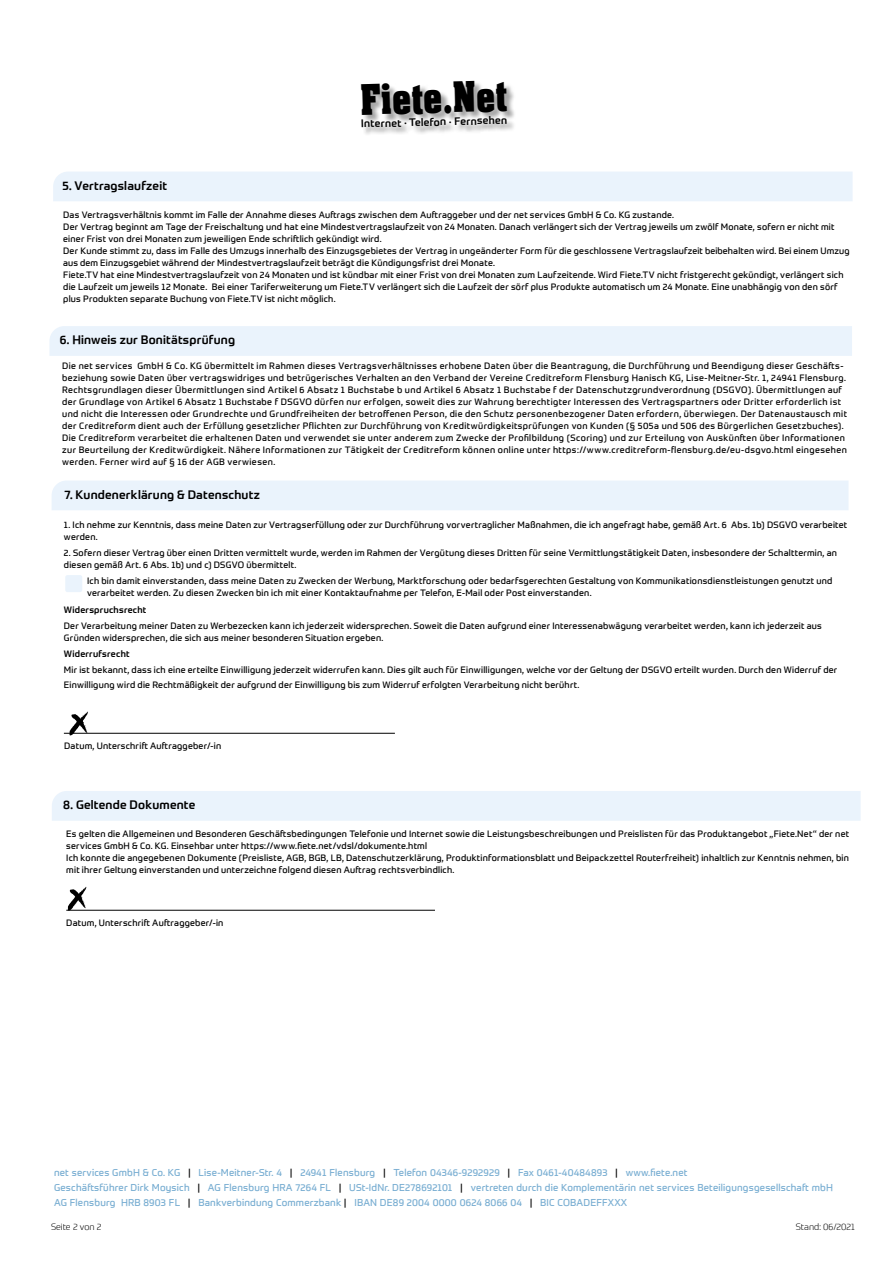
<style>
.page{position:relative;width:893px;height:1263px;background:#fff}
.page>*{position:absolute;margin:0;border:0;box-sizing:border-box;transform-origin:0 0}
.t1{font:45.9px "Aachen Bold Plain";color:#000;scale:.83 1}
.t2{font:500 12px "Prometo";letter-spacing:.015em;color:#000}
.t3{font:500 10.5px "Prometo";color:#000}
.t4{font:9.75px/15px "Prometo";letter-spacing:.02em;color:#79aed2}
.t5{font:9px/12px "Prometo";letter-spacing:.03em;color:#000}
.t6{font:500 9px "Prometo";letter-spacing:.025em;color:#000}
.t7{font:300 9px "Prometo";color:#000}
.s1{color:#000}
</style>
<div class="page">
<hr style="left:66px;top:910px;width:369px;height:1px;background:#000">
<svg style="left:68px;top:887px;width:19px;height:24px"></svg>
<div style="left:362px;top:82px;width:154px;height:54px;background:#000;opacity:.35"></div>
<div style="left:53px;top:172px;width:800px;height:29px;background:#eaf3fc"></div>
<div style="left:52px;top:481px;width:796px;height:29px;background:#eaf3fc"></div>
<hr style="left:64px;top:733px;width:331px;height:1px;background:#000">
<svg style="left:69px;top:711px;width:20px;height:25px"></svg>
<div style="left:65px;top:575px;width:17px;height:17px;background:#eaf3fc;border-radius:2px"></div>
<div style="left:52px;top:791px;width:809px;height:30px;background:#eaf3fc"></div>
<div style="left:49px;top:326px;width:803px;height:30px;background:#eaf3fc"></div>
<h2 class="t2" style="left:62px;top:178px;width:106px">5. Vertragslaufzeit</h2>
<h1 class="t1" style="left:360px;top:74px;width:178px;rotate:-1deg">Fiete.Net</h1>
<p class="t3" style="left:361px;top:117px;width:148px;rotate:-1deg">Internet . Telefon . Fernsehen</p>
<p class="t5" style="left:63px;top:208px;width:788px">Das Vertragsverhältnis kommt im Falle der Annahme dieses Auftrags zwischen dem Auftraggeber und der net services GmbH &amp; Co. KG zustande.<br>Der Vertrag beginnt am Tage der Freischaltung und hat eine Mindestvertragslaufzeit von 24 Monaten. Danach verlängert sich der Vertrag jeweils um zwölf Monate, sofern er nicht mit einer Frist von drei Monaten zum jeweiligen Ende schriftlich gekündigt wird.<br>Der Kunde stimmt zu, dass im Falle des Umzugs innerhalb des Einzugsgebietes der Vertrag in ungeänderter Form für die geschlossene Vertragslaufzeit beibehalten wird. Bei einem Umzug aus dem Einzugsgebiet während der Mindestvertragslaufzeit beträgt die Kündigungsfrist drei Monate.</p>
<p class="t5" style="left:63px;top:269px;width:782px">Fiete.TV hat eine Mindestvertragslaufzeit von 24 Monaten und ist kündbar mit einer Frist von drei Monaten zum Laufzeitende. Wird Fiete.TV nicht fristgerecht gekündigt, verlängert sich die Laufzeit um jeweils 12 Monate. Bei einer Tariferweiterung um Fiete.TV verlängert sich die Laufzeit der sörf plus Produkte automatisch um 24 Monate. Eine unabhängig von den sörf plus Produkten separate Buchung von Fiete.TV ist nicht möglich.</p>
<h2 class="t2" style="left:60px;top:332px;width:177px">6. Hinweis zur Bonitätsprüfung</h2>
<p class="t5" style="left:62px;top:360px;width:786px">Die net services GmbH &amp; Co. KG übermittelt im Rahmen dieses Vertragsverhältnisses erhobene Daten über die Beantragung, die Durchführung und Beendigung dieser Geschäfts&shy;beziehung sowie Daten über vertragswidriges und betrügerisches Verhalten an den Verband der Vereine Creditreform Flensburg Hanisch KG, Lise-Meitner-Str. 1, 24941 Flensburg.<br>Rechtsgrundlagen dieser Übermittlungen sind Artikel 6 Absatz 1 Buchstabe b und Artikel 6 Absatz 1 Buchstabe f der Datenschutzgrundverordnung (DSGVO). Übermittlungen auf der Grundlage von Artikel 6 Absatz 1 Buchstabe f DSGVO dürfen nur erfolgen, soweit dies zur Wahrung berechtigter Interessen des Vertragspartners oder Dritter erforderlich ist und nicht die Interessen oder Grundrechte und Grundfreiheiten der betroffenen Person, die den Schutz personenbezogener Daten erfordern, überwiegen. Der Datenaustausch mit der Creditreform dient auch der Erfüllung gesetzlicher Pflichten zur Durchführung von Kreditwürdigkeitsprüfungen von Kunden (§ 505a und 506 des Bürgerlichen Gesetzbuches).<br>Die Creditreform verarbeitet die erhaltenen Daten und verwendet sie unter anderem zum Zwecke der Profilbildung (Scoring) und zur Erteilung von Auskünften über Informationen zur Beurteilung der Kreditwürdigkeit. Nähere Informationen zur Tätigkeit der Creditreform können online unter https://www.creditreform-flensburg.de/eu-dsgvo.html eingesehen werden. Ferner wird auf § 16 der AGB verwiesen.</p>
<h2 class="t2" style="left:64px;top:487px;width:197px">7. Kundenerklärung &amp; Datenschutz</h2>
<p class="t5" style="left:64px;top:518px;width:785px">1. Ich nehme zur Kenntnis, dass meine Daten zur Vertragserfüllung oder zur Durchführung vorvertraglicher Maßnahmen, die ich angefragt habe, gemäß Art. 6 Abs. 1b) DSGVO verarbeitet werden.</p>
<p class="t5" style="left:64px;top:547px;width:775px">2. Sofern dieser Vertrag über einen Dritten vermittelt wurde, werden im Rahmen der Vergütung dieses Dritten für seine Vermittlungstätigkeit Daten, insbesondere der Schalttermin, an diesen gemäß Art. 6 Abs. 1b) und c) DSGVO übermittelt.</p>
<p class="t5" style="left:87px;top:575px;width:747px">Ich bin damit einverstanden, dass meine Daten zu Zwecken der Werbung, Marktforschung oder bedarfsgerechten Gestaltung von Kommunikationsdienstleistungen genutzt und verarbeitet werden. Zu diesen Zwecken bin ich mit einer Kontaktaufnahme per Telefon, E-Mail oder Post einverstanden.</p>
<p class="t6" style="left:64px;top:604px;width:84px">Widerspruchsrecht</p>
<p class="t5" style="left:64px;top:619px;width:759px">Der Verarbeitung meiner Daten zu Werbezecken kann ich jederzeit widersprechen. Soweit die Daten aufgrund einer Interessenabwägung verarbeitet werden, kann ich jederzeit aus<br>Gründen widersprechen, die sich aus meiner besonderen Situation ergeben.</p>
<p class="t6" style="left:64px;top:648px;width:67px">Widerrufsrecht</p>
<p class="t5" style="left:64px;top:662px;width:775px;line-height:15px">Mir ist bekannt, dass ich eine erteilte Einwilligung jederzeit widerrufen kann. Dies gilt auch für Einwilligungen, welche vor der Geltung der DSGVO erteilt wurden. Durch den Widerruf der<br>Einwilligung wird die Rechtmäßigkeit der aufgrund der Einwilligung bis zum Widerruf erfolgten Verarbeitung nicht berührt.</p>
<p class="t5" style="left:64px;top:739px;width:159px">Datum, Unterschrift Auftraggeber/-in</p>
<h2 class="t2" style="left:63px;top:797px;width:134px">8. Geltende Dokumente</h2>
<p class="t5" style="left:66px;top:828px;width:784px">Es gelten die Allgemeinen und Besonderen Geschäftsbedingungen Telefonie und Internet sowie die Leistungsbeschreibungen und Preislisten für das Produktangebot „Fiete.Net“ der net services GmbH &amp; Co. KG. Einsehbar unter https://www.fiete.net/vdsl/dokumente.html<br>Ich konnte die angegebenen Dokumente (Preisliste, AGB, BGB, LB, Datenschutzerklärung, Produktinformationsblatt und Beipackzettel Routerfreiheit) inhaltlich zur Kenntnis nehmen, bin mit ihrer Geltung einverstanden und unterzeichne folgend diesen Auftrag rechtsverbindlich.</p>
<p class="t5" style="left:66px;top:916px;width:159px">Datum, Unterschrift Auftraggeber/-in</p>
<p class="t4" style="left:54px;top:1165px;width:780px">net services GmbH &amp; Co. KG <span class="s1">|</span> Lise-Meitner-Str. 4 <span class="s1">|</span> 24941 Flensburg <span class="s1">|</span> Telefon 04346-9292929 <span class="s1">|</span> Fax 0461-40484893 <span class="s1">|</span> www.fiete.net<br>Geschäftsführer Dirk Moysich <span class="s1">|</span> AG Flensburg HRA 7264 FL <span class="s1">|</span> USt-IdNr. DE278692101 <span class="s1">|</span> vertreten durch die Komplementärin net services Beteiligungsgesellschaft mbH<br>AG Flensburg HRB 8903 FL <span class="s1">|</span> Bankverbindung Commerzbank <span class="s1">|</span> IBAN DE89 2004 0000 0624 8066 04 <span class="s1">|</span> BIC COBADEFFXXX</p>
<p class="t7" style="left:51px;top:1221px;width:52px">Seite 2 von 2</p>
<p class="t7" style="left:796px;top:1221px;width:60px">Stand: 06/2021</p>
</div>
